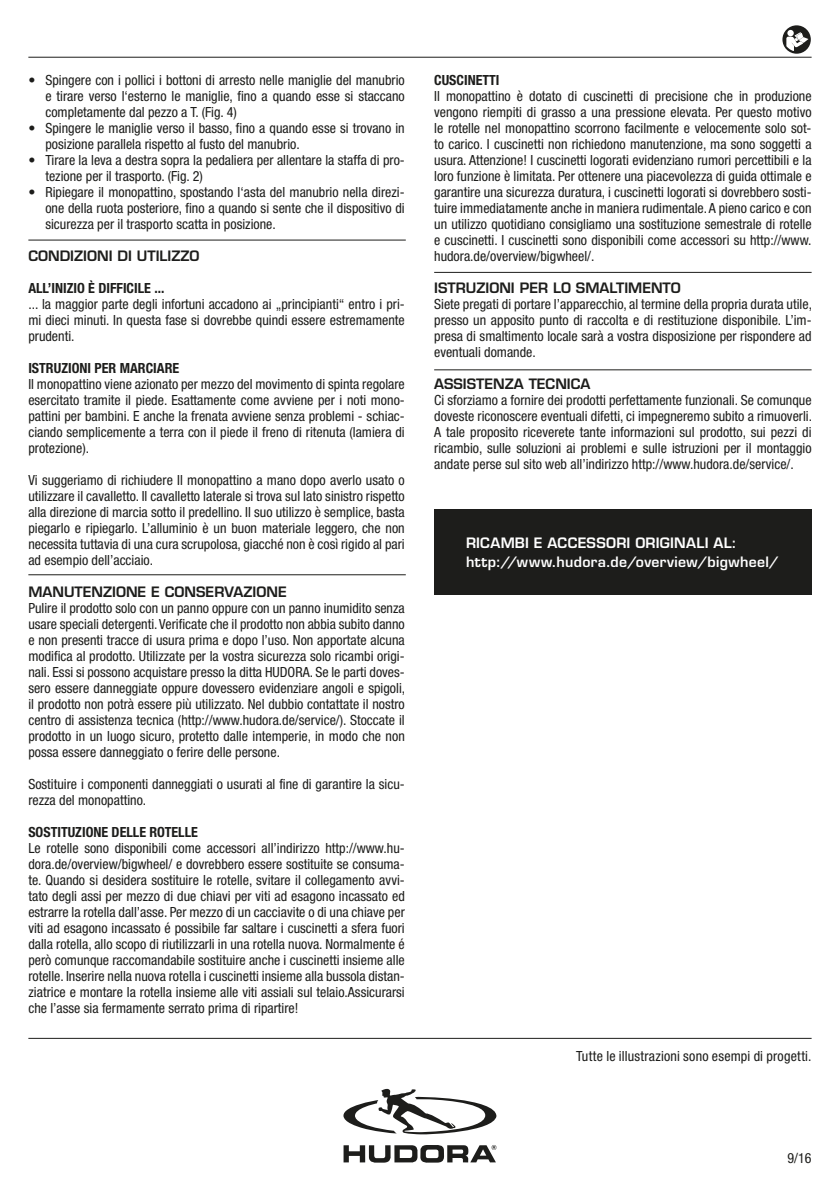
<style>
.page{position:relative;width:840px;height:1191px;background:#fff}
.page>*{position:absolute;margin:0;border:0;box-sizing:border-box;transform-origin:0 0}
.t1{font:condensed 14px/16px "Helvetica Neue";color:#1d1d1b;text-align:justify}
.t2{font:600 14px "Eurostile";color:#1d1d1b}
.t3{font:700 condensed 14px "Helvetica Neue";color:#1d1d1b}
.t4{font:600 14px/18px "Eurostile";letter-spacing:.025em;color:#fff}
</style>
<div class="page">
<hr style="left:28px;top:1037px;width:783px;height:1px;background:#1d1d1b">
<svg style="left:343px;top:1088px;width:153px;height:46px"></svg>
<svg style="left:343px;top:1145px;width:153px;height:18px"></svg>
<hr style="left:28px;top:57px;width:783px;height:1px;background:#1d1d1b">
<hr style="left:28px;top:239px;width:377px;height:1px;background:#1d1d1b">
<hr style="left:28px;top:574px;width:377px;height:1px;background:#1d1d1b">
<hr style="left:434px;top:272px;width:377px;height:1px;background:#1d1d1b">
<hr style="left:434px;top:369px;width:377px;height:1px;background:#1d1d1b">
<svg style="left:782px;top:25px;width:28px;height:29px"></svg>
<div style="left:434px;top:509px;width:377px;height:85px;background:#1d1d1b"></div>
<p class="t1" style="left:45px;top:72px;width:361px;text-indent:-17px">• Spingere con i pollici i bottoni di arresto nelle maniglie del manubrio e tirare verso l‘esterno le maniglie, fino a quando esse si staccano completamente dal pezzo a T. (Fig. 4)</p>
<p class="t1" style="left:45px;top:120px;width:360px;text-indent:-17px">• Spingere le maniglie verso il basso, fino a quando esse si trovano in posizione parallela rispetto al fusto del manubrio.</p>
<p class="t1" style="left:45px;top:152px;width:361px;text-indent:-17px">• Tirare la leva a destra sopra la pedaliera per allentare la staffa di pro&shy;tezione per il trasporto. (Fig. 2)</p>
<p class="t1" style="left:45px;top:184px;width:361px;text-indent:-17px">• Ripiegare il monopattino, spostando l‘asta del manubrio nella direzi&shy;one della ruota posteriore, fino a quando si sente che il dispositivo di sicurezza per il trasporto scatta in posizione.</p>
<p class="t2" style="left:28px;top:247px;width:172px">CONDIZIONI DI UTILIZZO</p>
<p class="t3" style="left:28px;top:279px;width:137px">ALL’INIZIO È DIFFICILE ...</p>
<p class="t1" style="left:28px;top:296px;width:378px">... la maggior parte degli infortuni accadono ai „principianti“ entro i pri&shy;mi dieci minuti. In questa fase si dovrebbe quindi essere estremamente prudenti.</p>
<p class="t3" style="left:28px;top:359px;width:152px">ISTRUZIONI PER MARCIARE</p>
<p class="t1" style="left:28px;top:376px;width:378px">Il monopattino viene azionato per mezzo del movimento di spinta regolare esercitato tramite il piede. Esattamente come avviene per i noti mono&shy;pattini per bambini. E anche la frenata avviene senza problemi - schiac&shy;ciando semplicemente a terra con il piede il freno di ritenuta (lamiera di protezione).</p>
<p class="t1" style="left:28px;top:472px;width:378px">Vi suggeriamo di richiudere Il monopattino a mano dopo averlo usato o utilizzare il cavalletto. Il cavalletto laterale si trova sul lato sinistro rispetto alla direzione di marcia sotto il predellino. Il suo utilizzo è semplice, basta piegarlo e ripiegarlo. L’alluminio è un buon materiale leggero, che non necessita tuttavia di una cura scrupolosa, giacché non è così rigido al pari ad esempio dell’acciaio.</p>
<p class="t2" style="left:28px;top:583px;width:260px">MANUTENZIONE E CONSERVAZIONE</p>
<p class="t1" style="left:28px;top:600px;width:378px">Pulire il prodotto solo con un panno oppure con un panno inumidito senza usare speciali detergenti. Verificate che il prodotto non abbia subito danno e non presenti tracce di usura prima e dopo l’uso. Non apportate alcuna modifica al prodotto. Utilizzate per la vostra sicurezza solo ricambi origi&shy;nali. Essi si possono acquistare presso la ditta HUDORA. Se le parti doves&shy;sero essere danneggiate oppure dovessero evidenziare angoli e spigoli, il prodotto non potrà essere più utilizzato. Nel dubbio contattate il nostro centro di assistenza tecnica (http://www.hudora.de/service/). Stoccate il prodotto in un luogo sicuro, protetto dalle intemperie, in modo che non possa essere danneggiato o ferire delle persone.</p>
<p class="t1" style="left:28px;top:776px;width:378px">Sostituire i componenti danneggiati o usurati al fine di garantire la sicu&shy;rezza del monopattino.</p>
<p class="t3" style="left:28px;top:823px;width:171px">SOSTITUZIONE DELLE ROTELLE</p>
<p class="t1" style="left:28px;top:840px;width:378px">Le rotelle sono disponibili come accessori all’indirizzo http://www.hu&shy;dora.de/overview/bigwheel/ e dovrebbero essere sostituite se consuma&shy;te. Quando si desidera sostituire le rotelle, svitare il collegamento avvi&shy;tato degli assi per mezzo di due chiavi per viti ad esagono incassato ed estrarre la rotella dall’asse. Per mezzo di un cacciavite o di una chiave per viti ad esagono incassato é possibile far saltare i cuscinetti a sfera fuori dalla rotella, allo scopo di riutilizzarli in una rotella nuova. Normalmente é però comunque raccomandabile sostituire anche i cuscinetti insieme alle rotelle. Inserire nella nuova rotella i cuscinetti insieme alla bussola distan&shy;ziatrice e montare la rotella insieme alle viti assiali sul telaio.Assicurarsi che l’asse sia fermamente serrato prima di ripartire!</p>
<p class="t3" style="left:434px;top:72px;width:67px">CUSCINETTI</p>
<p class="t1" style="left:434px;top:88px;width:379px">Il monopattino è dotato di cuscinetti di precisione che in produzione vengono riempiti di grasso a una pressione elevata. Per questo motivo le rotelle nel monopattino scorrono facilmente e velocemente solo sot&shy;to carico. I cuscinetti non richiedono manutenzione, ma sono soggetti a usura. Attenzione! I cuscinetti logorati evidenziano rumori percettibili e la loro funzione è limitata. Per ottenere una piacevolezza di guida ottimale e garantire una sicurezza duratura, i cuscinetti logorati si dovrebbero sosti&shy;tuire immediatamente anche in maniera rudimentale. A pieno carico e con un utilizzo quotidiano consigliamo una sostituzione semestrale di rotelle e cuscinetti. I cuscinetti sono disponibili come accessori su http://www. hudora.de/overview/bigwheel/.</p>
<p class="t2" style="left:434px;top:279px;width:248px">ISTRUZIONI PER LO SMALTIMENTO</p>
<p class="t1" style="left:434px;top:296px;width:379px">Siete pregati di portare l’apparecchio, al termine della propria durata utile, presso un apposito punto di raccolta e di restituzione disponibile. L’im&shy;presa di smaltimento locale sarà a vostra disposizione per rispondere ad eventuali domande.</p>
<p class="t2" style="left:434px;top:375px;width:158px">ASSISTENZA TECNICA</p>
<p class="t1" style="left:434px;top:392px;width:379px">Ci sforziamo a fornire dei prodotti perfettamente funzionali. Se comunque doveste riconoscere eventuali difetti, ci impegneremo subito a rimuoverli.<br>A tale proposito riceverete tante informazioni sul prodotto, sui pezzi di ricambio, sulle soluzioni ai problemi e sulle istruzioni per il montaggio andate perse sul sito web all’indirizzo http://www.hudora.de/service/.</p>
<p class="t4" style="left:466px;top:534px;width:314px">RICAMBI E ACCESSORI ORIGINALI AL: http://www.hudora.de/overview/bigwheel/</p>
<p class="t1" style="left:575px;top:1048px;width:237px">Tutte le illustrazioni sono esempi di progetti.</p>
<p class="t1" style="left:787px;top:1150px;width:26px">9/16</p>
</div>
